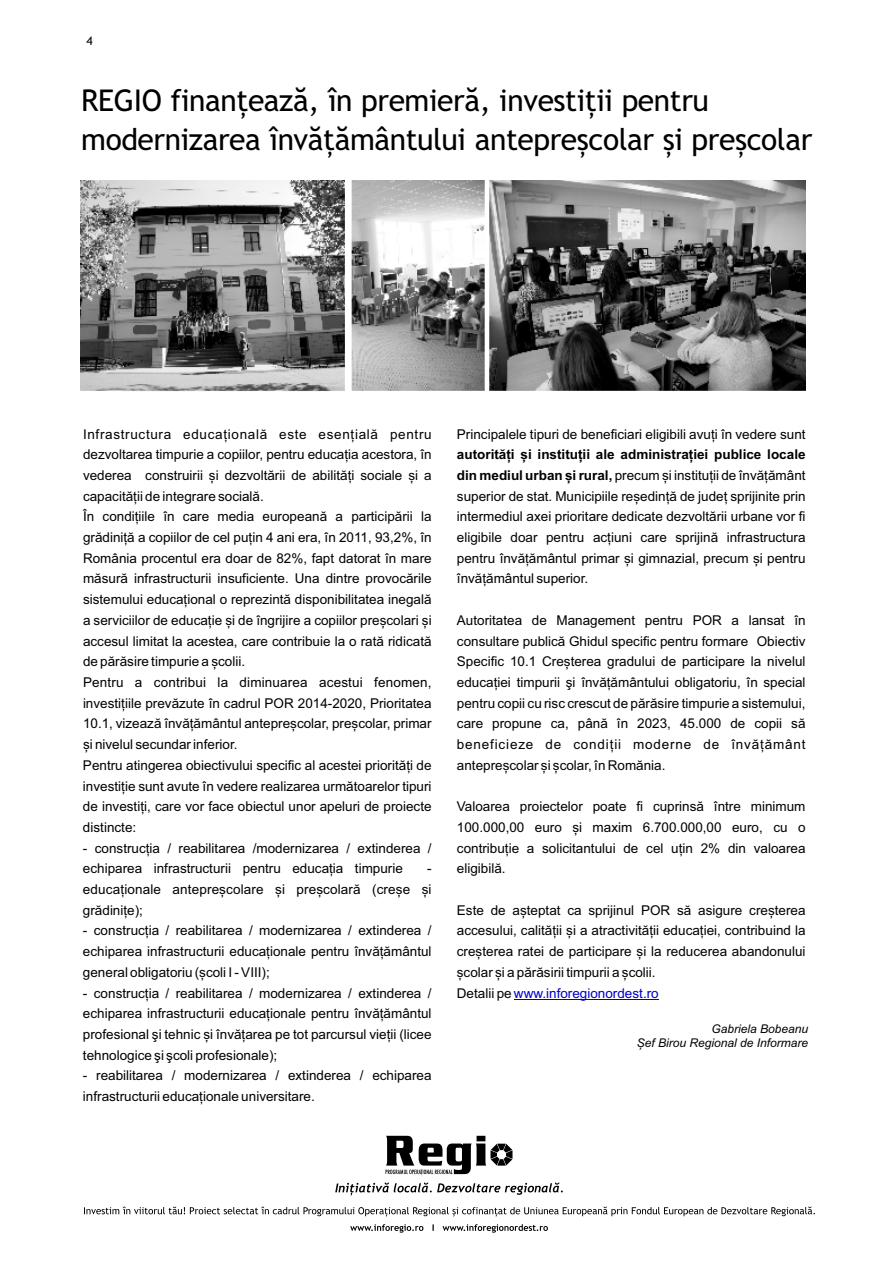
<style>
.page{position:relative;width:893px;height:1263px;background:#fff}
.page>*{position:absolute;margin:0;border:0;box-sizing:border-box;transform-origin:0 0}
.t1{font:30px/39.2px "Trebuchet MS";letter-spacing:-.015em;color:#000}
.t2{font:13.5px/20.7px "Arial";color:#000;text-align:justify}
.t3{font:italic 12px/14.1px "Arial";color:#000;text-align:right}
.t4{font:12px "Trebuchet MS";color:#000}
.s1{font-weight:700}
.s2{color:#0000c8}
</style>
<div class="page">
<img style="left:81px;top:181px;width:725px;height:210px">
<hr style="left:514px;top:999px;width:145px;height:1px;background:#0000c8">
<svg style="left:386px;top:1136px;width:126px;height:39px"></svg>
<svg style="left:335px;top:1183px;width:228px;height:12px"></svg>
<svg style="left:350px;top:1224px;width:198px;height:9px"></svg>
<svg style="left:84px;top:1206px;width:731px;height:11px"></svg>
<p class="t4" style="left:87px;top:36px;width:8px">4</p>
<h1 class="t1" style="left:81px;top:83px;width:733px">REGIO finanțează, în premieră, investiții pentru modernizarea învățământului antepreșcolar și preșcolar</h1>
<p class="t2" style="left:83px;top:425px;width:350px;text-align:left">Infrastructura educațională este esențială pentru dezvoltarea timpurie a copiilor, pentru educația acestora, în vederea construirii și dezvoltării de abilități sociale și a capacității de integrare socială.<br>În condițiile în care media europeană a participării la grădiniță a copiilor de cel puțin 4 ani era, în 2011, 93,2%, în România procentul era doar de 82%, fapt datorat în mare măsură infrastructurii insuficiente. Una dintre provocările sistemului educațional o reprezintă disponibilitatea inegală a serviciilor de educație și de îngrijire a copiilor preșcolari și accesul limitat la acestea, care contribuie la o rată ridicată de părăsire timpurie a școlii.<br>Pentru a contribui la diminuarea acestui fenomen, investițiile prevăzute în cadrul POR 2014-2020, Prioritatea 10.1, vizează învățământul antepreșcolar, preșcolar, primar și nivelul secundar inferior.<br>Pentru atingerea obiectivului specific al acestei priorități de investiție sunt avute în vedere realizarea următoarelor tipuri de investiți, care vor face obiectul unor apeluri de proiecte distincte:</p>
<p class="t2" style="left:83px;top:839px;width:350px">- construcția / reabilitarea /modernizarea / extinderea / echiparea infrastructurii pentru educația timpurie</p>
<p class="t2" style="left:83px;top:859px;width:350px;text-indent:344px">- educaţionale antepreșcolare și preșcolară (creșe și grădinițe);</p>
<p class="t2" style="left:83px;top:921px;width:350px">- construcția / reabilitarea / modernizarea / extinderea / echiparea infrastructurii educaţionale pentru învățământul general obligatoriu (școli I - VIII);</p>
<p class="t2" style="left:83px;top:984px;width:350px">- construcția / reabilitarea / modernizarea / extinderea / echiparea infrastructurii educaţionale pentru învăţământul profesional şi tehnic și învățarea pe tot parcursul vieții (licee tehnologice şi şcoli profesionale);</p>
<p class="t2" style="left:83px;top:1066px;width:350px">- reabilitarea / modernizarea / extinderea / echiparea infrastructurii educaţionale universitare.</p>
<p class="t2" style="left:457px;top:425px;width:350px">Principalele tipuri de beneficiari eligibili avuți în vedere sunt</p>
<p class="t2" style="left:457px;top:445px;width:350px"><span class="s1">autorităţi și instituții ale administraţiei publice locale din mediul urban și rural,</span> precum și instituţii de învăţământ superior de stat. Municipiile reședință de județ sprijinite prin intermediul axei prioritare dedicate dezvoltării urbane vor fi eligibile doar pentru acțiuni care sprijină infrastructura pentru învățământul primar și gimnazial, precum și pentru învățământul superior.</p>
<p class="t2" style="left:457px;top:611px;width:350px">Autoritatea de Management pentru POR a lansat în consultare publică Ghidul specific pentru formare Obiectiv Specific 10.1 Creșterea gradului de participare la nivelul educaţiei timpurii şi învăţământului obligatoriu, în special pentru copii cu risc crescut de părăsire timpurie a sistemului, care propune ca, până în 2023, 45.000 de copii să beneficieze de condiții moderne de învățământ antepreșcolar și școlar, în Romănia.</p>
<p class="t2" style="left:457px;top:797px;width:350px">Valoarea proiectelor poate fi cuprinsă între minimum 100.000,00 euro și maxim 6.700.000,00 euro, cu o contribuție a solicitantului de cel uțin 2% din valoarea eligibilă.</p>
<p class="t2" style="left:457px;top:901px;width:350px;text-align:left">Este de așteptat ca sprijinul POR să asigure creșterea accesului, calității și a atractivității educației, contribuind la creșterea ratei de participare și la reducerea abandonului școlar și a părăsirii timpurii a școlii.<br>Detalii pe <span class="s2">www.inforegionordest.ro</span></p>
<p class="t3" style="left:637px;top:1023px;width:173px">Gabriela Bobeanu<br>Șef Birou Regional de Informare</p>
</div>
